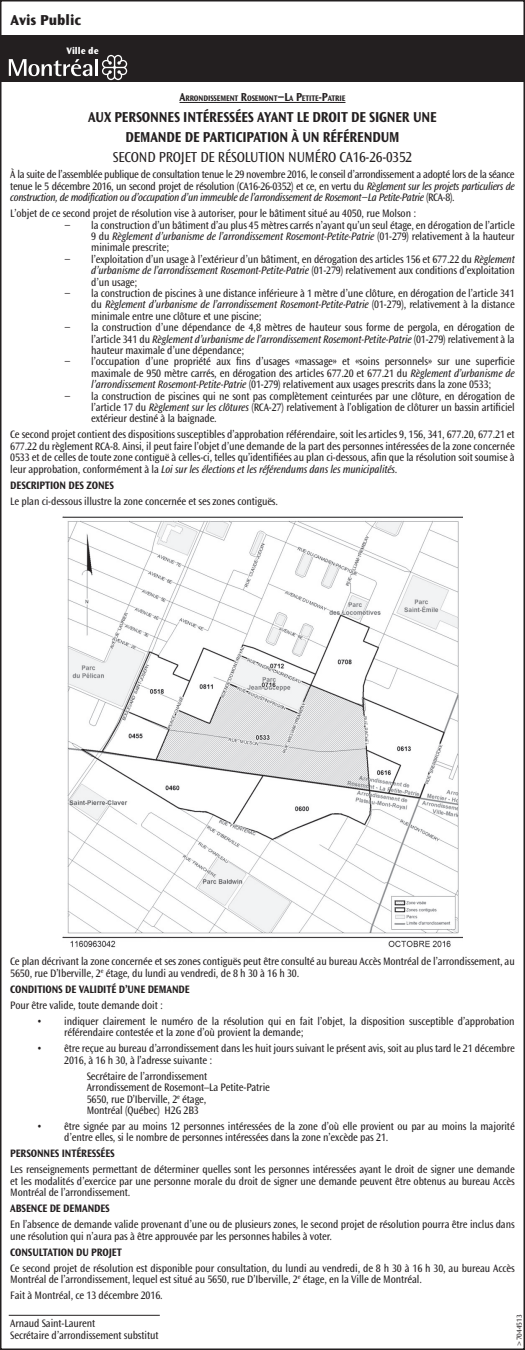
<style>
.page{position:relative;width:525px;height:1350px;background:#fff}
.page>*{position:absolute;margin:0;border:0;box-sizing:border-box;transform-origin:0 0}
.t1{font:700 15px/20.4px "Ocean Sans Std";letter-spacing:-.01em;color:#231f20;text-align:center;scale:.9 1}
.t2{font:15px "Ocean Sans Std";letter-spacing:-.01em;color:#231f20;scale:.9 1}
.t3{font:800 15px "Ocean Sans Std";color:#231f20}
.t4{font:11.25px/11.4px "Ocean Sans Std";letter-spacing:-.01em;color:#231f20;text-align:justify;scale:.9 1}
.t5{font:700 11.25px "Ocean Sans Std";letter-spacing:-.01em;color:#231f20;scale:.9 1}
.t6{font:800 9.75px "Ocean Sans Std";color:#fff}
.t7{font:700 8.4px "Ocean Sans Std";letter-spacing:-.015em;color:#231f20;scale:.9 1}
.t8{font:7.5px "Ocean Sans Std";color:#231f20}
.s1{font-size:12px}
.s2{font-style:italic}
</style>
<div class="page">
<div style="left:0;top:36px;width:525px;height:46px;background:#231f20"></div>
<svg style="left:9px;top:59px;width:83px;height:17px"></svg>
<hr style="left:95px;top:59px;width:3px;height:17px;background:#fff">
<svg style="left:102px;top:55px;width:25px;height:25px"></svg>
<hr style="left:179px;top:102px;width:167px;height:1px;background:#231f20">
<hr style="left:9px;top:1315px;width:151px;height:1px;background:#231f20">
<img style="left:62px;top:516px;width:401px;height:432px">
<h1 class="t3" style="left:10px;top:12px;width:72px">Avis Public</h1>
<p class="t6" style="left:66px;top:45px;width:34px">Ville de</p>
<p class="t7" style="left:179px;top:94px;width:186px"><span class="s1">A</span>RRONDISSEMENT <span class="s1">R</span>OSEMONT<span class="s1">−L</span>A <span class="s1">P</span>ETITE<span class="s1">-P</span>ATRIE</p>
<h1 class="t1" style="left:88px;top:107px;width:389px">AUX PERSONNES INTÉRESSÉES AYANT LE DROIT DE SIGNER UNE<br>DEMANDE DE PARTICIPATION À UN RÉFÉRENDUM</h1>
<h1 class="t2" style="left:113px;top:149px;width:334px">SECOND PROJET DE RÉSOLUTION NUMÉRO CA16-26-0352</h1>
<p class="t4" style="left:10px;top:169px;width:562px">À la suite de l’assemblée publique de consultation tenue le 29 novembre 2016, le conseil d’arrondissement a adopté lors de la séance tenue le 5 décembre 2016, un second projet de résolution (CA16-26-0352) et ce, en vertu du <span class="s2">Règlement sur les projets particuliers de construction, de modification ou d’occupation d’un immeuble de l’arrondissement de Rosemont</span>−<span class="s2">La Petite-Patrie</span> (RCA-8).</p>
<p class="t4" style="left:64px;top:208px;width:393px;text-indent:-54px">L’objet de ce second projet de résolution vise à autoriser, pour le bâtiment situé au 4050, rue Molson : −</p>
<p class="t4" style="left:91px;top:219px;width:472px">la construction d’un bâtiment d’au plus 45 mètres carrés n’ayant qu’un seul étage, en dérogation de l’article 9 du <span class="s2">Règlement d’urbanisme de l’arrondissement Rosemont-Petite-Patrie</span> (01-279) relativement à la hauteur minimale prescrite;</p>
<p class="t4" style="left:64px;top:254px;width:9px">−</p>
<p class="t4" style="left:91px;top:254px;width:472px">l’exploitation d’un usage à l’extérieur d’un bâtiment, en dérogation des articles 156 et 677.22 du <span class="s2">Règlement d’urbanisme de l’arrondissement Rosemont-Petite-Patrie</span> (01-279) relativement aux conditions d’exploitation d’un usage;</p>
<p class="t4" style="left:64px;top:288px;width:9px">−</p>
<p class="t4" style="left:91px;top:288px;width:472px">la construction de piscines à une distance inférieure à 1 mètre d’une clôture, en dérogation de l’article 341 du <span class="s2">Règlement d’urbanisme de l’arrondissement Rosemont-Petite-Patrie</span> (01-279), relativement à la distance minimale entre une clôture et une piscine;</p>
<p class="t4" style="left:64px;top:322px;width:9px">−</p>
<p class="t4" style="left:91px;top:322px;width:472px">la construction d’une dépendance de 4,8 mètres de hauteur sous forme de pergola, en dérogation de l’article 341 du <span class="s2">Règlement d’urbanisme de l’arrondissement Rosemont-Petite-Patrie</span> (01-279) relativement à la hauteur maximale d’une dépendance;</p>
<p class="t4" style="left:64px;top:356px;width:9px">−</p>
<p class="t4" style="left:91px;top:356px;width:472px">l’occupation d’une propriété aux fins d’usages «massage» et «soins personnels» sur une superficie maximale de 950 mètre carrés, en dérogation des articles 677.20 et 677.21 du <span class="s2">Règlement d’urbanisme de l’arrondissement Rosemont-Petite-Patrie</span> (01-279) relativement aux usages prescrits dans la zone 0533;</p>
<p class="t4" style="left:64px;top:390px;width:9px">−</p>
<p class="t4" style="left:91px;top:390px;width:472px">la construction de piscines qui ne sont pas complètement ceinturées par une clôture, en dérogation de l’article 17 du <span class="s2">Règlement sur les clôtures</span> (RCA-27) relativement à l’obligation de clôturer un bassin artificiel extérieur destiné à la baignade.</p>
<p class="t4" style="left:10px;top:429px;width:562px">Ce second projet contient des dispositions susceptibles d’approbation référendaire, soit les articles 9, 156, 341, 677.20, 677.21 et 677.22 du règlement RCA-8. Ainsi, il peut faire l’objet d’une demande de la part des personnes intéressées de la zone concernée 0533 et de celles de toute zone contiguë à celles-ci, telles qu’identifiées au plan ci-dessous, afin que la résolution soit soumise à leur approbation, conformément à la <span class="s2">Loi sur les élections et les référendums dans les municipalités</span>.</p>
<p class="t5" style="left:10px;top:479px;width:117px">DESCRIPTION DES ZONES</p>
<p class="t4" style="left:10px;top:495px;width:299px">Le plan ci-dessous illustre la zone concernée et ses zones contiguës.</p>
<p class="t4" style="left:10px;top:956px;width:562px">Ce plan décrivant la zone concernée et ses zones contiguës peut être consulté au bureau Accès Montréal de l’arrondissement, au<br>5650, rue D’Iberville, 2<sup>e</sup> étage, du lundi au vendredi, de 8 h 30 à 16 h 30.</p>
<p class="t5" style="left:10px;top:983px;width:201px">CONDITIONS DE VALIDITÉ D’UNE DEMANDE</p>
<p class="t4" style="left:10px;top:1000px;width:171px">Pour être valide, toute demande doit :</p>
<p class="t4" style="left:64px;top:1016px;width:502px;text-indent:-27px">• indiquer clairement le numéro de la résolution qui en fait l’objet, la disposition susceptible d’approbation référendaire contestée et la zone d’où provient la demande;</p>
<p class="t4" style="left:64px;top:1043px;width:502px;text-indent:-27px">• être reçue au bureau d’arrondissement dans les huit jours suivant le présent avis, soit au plus tard le 21 décembre<br>2016, à 16 h 30, à l’adresse suivante :</p>
<p class="t4" style="left:87px;top:1070px;width:205px;text-align:left">Secrétaire de l’arrondissement Arrondissement de Rosemont–La Petite-Patrie 5650, rue D’Iberville, 2<sup>e</sup> étage,<br>Montréal (Québec) H2G 2B3</p>
<p class="t4" style="left:64px;top:1121px;width:502px;text-indent:-27px">• être signée par au moins 12 personnes intéressées de la zone d’où elle provient ou par au moins la majorité d’entre elles, si le nombre de personnes intéressées dans la zone n’excède pas 21.</p>
<p class="t5" style="left:10px;top:1147px;width:118px">PERSONNES INTÉRESSÉES</p>
<p class="t4" style="left:10px;top:1164px;width:562px">Les renseignements permettant de déterminer quelles sont les personnes intéressées ayant le droit de signer une demande et les modalités d’exercice par une personne morale du droit de signer une demande peuvent être obtenus au bureau Accès Montréal de l’arrondissement.</p>
<p class="t5" style="left:10px;top:1202px;width:112px">ABSENCE DE DEMANDES</p>
<p class="t4" style="left:10px;top:1219px;width:562px">En l’absence de demande valide provenant d’une ou de plusieurs zones, le second projet de résolution pourra être inclus dans une résolution qui n’aura pas à être approuvée par les personnes habiles à voter.</p>
<p class="t5" style="left:10px;top:1246px;width:125px">CONSULTATION DU PROJET</p>
<p class="t4" style="left:10px;top:1262px;width:562px">Ce second projet de résolution est disponible pour consultation, du lundi au vendredi, de 8 h 30 à 16 h 30, au bureau Accès<br>Montréal de l’arrondissement, lequel est situé au 5650, rue D’Iberville, 2<sup>e</sup> étage, en la Ville de Montréal.</p>
<p class="t4" style="left:10px;top:1290px;width:171px">Fait à Montréal, ce 13 décembre 2016.</p>
<p class="t4" style="left:10px;top:1318px;width:166px;line-height:12px">Arnaud Saint-Laurent<br>Secrétaire d’arrondissement substitut</p>
<p class="t8" style="left:515px;top:1346px;width:32px;rotate:-90deg">&gt;7044513</p>
</div>
